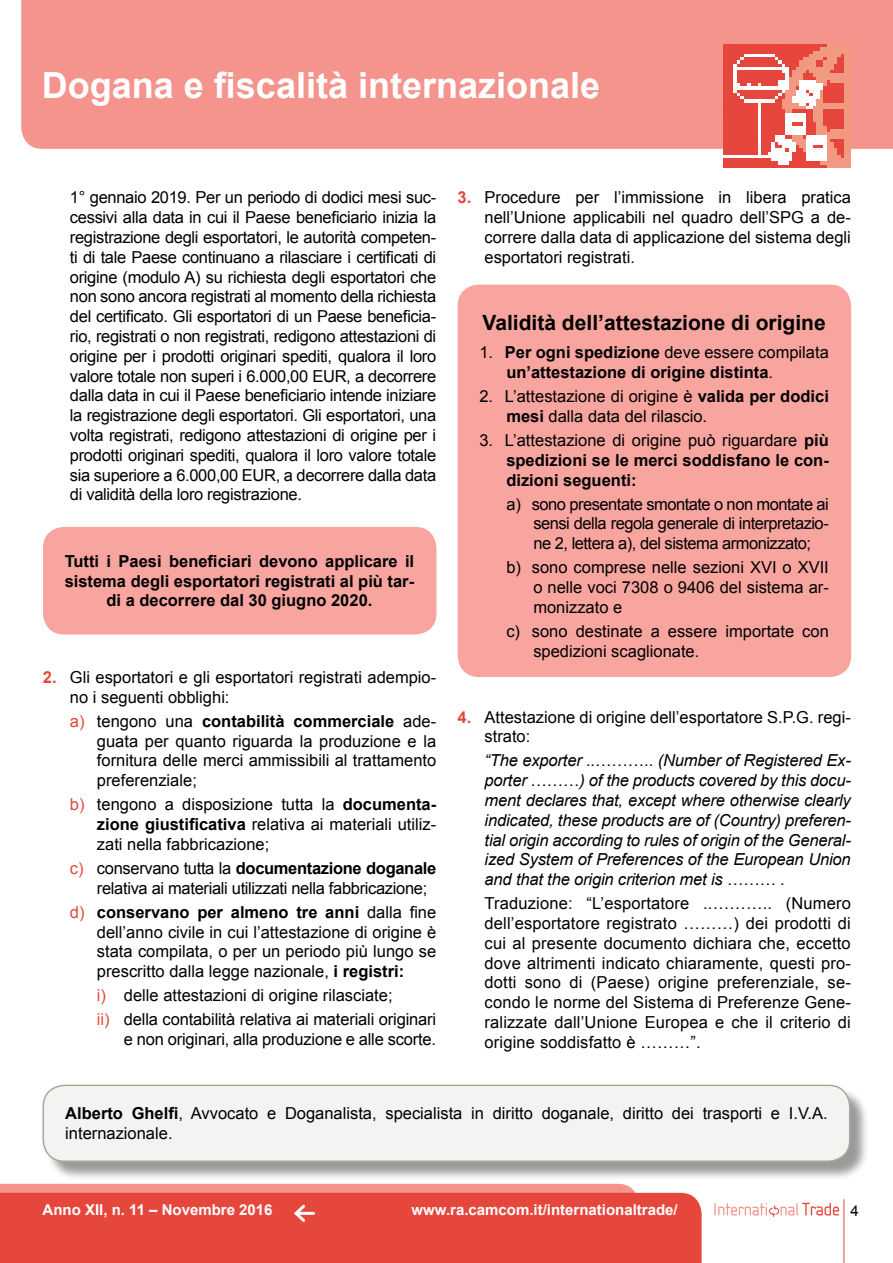
<style>
.page{position:relative;width:893px;height:1263px;background:#fff}
.page>*{position:absolute;margin:0;border:0;box-sizing:border-box;transform-origin:0 0}
.t1{font:700 36px "Arial";color:#fff}
.t2{font:700 21px "Arial";color:#000}
.t3{font:16.5px/19.8px "Arial";color:#000;text-align:justify}
.t4{font:italic 16.5px/19.8px "Arial";letter-spacing:-.01em;color:#000;text-align:justify}
.t5{font:700 16.5px/19.8px "Arial";color:#000}
.t6{font:16.5px/19.8px "Arial";letter-spacing:-.02em;color:#000}
.t7{font:700 15px "Arial";color:#fff}
.t8{font:15px "Arial";color:#000}
.s1{font-weight:700;color:#e6473c}
.s2{color:#e6473c}
.s3{font-weight:700}
.s4{font-weight:400}
.s5{font-style:normal}
</style>
<div class="page">
<hr style="left:844px;top:1199px;width:1px;height:64px;background:#e6473c">
<svg style="left:714px;top:1203px;width:125px;height:14px"></svg>
<svg style="left:0;top:1184px;width:639px;height:9px;background:#f4928c"></svg>
<div style="left:0;top:1193px;width:702px;height:70px;background:#e6473c"></div>
<div style="left:21px;top:0;width:872px;height:149px;background:#f5938d"></div>
<img style="left:723px;top:44px;width:127px;height:124px">
<hr style="left:296px;top:1212px;width:18px;height:3px;background:#fff">
<svg style="left:292px;top:1202px;width:16px;height:23px"></svg>
<div style="left:45px;top:1087px;width:824px;height:94px;background:#000;opacity:.4"></div>
<div style="left:43px;top:1085px;width:807px;height:76px;background:#f3f3f2;border-radius:21px"></div>
<div style="left:43px;top:1084px;width:807px;height:78px;border:2px solid #ada797;border-radius:21px"></div>
<div style="left:458px;top:285px;width:393px;height:392px;background:#f8a5a0;border-radius:21px"></div>
<div style="left:43px;top:527px;width:393px;height:107px;background:#f8a5a0;border-radius:21px"></div>
<h1 class="t1" style="left:42px;top:61px;width:560px">Dogana e fiscalità internazionale</h1>
<p class="t3" style="left:70px;top:188px;width:368px">1° gennaio 2019. Per un periodo di dodici mesi suc&shy;cessivi alla data in cui il Paese beneficiario inizia la registrazione degli esportatori, le autorità competen&shy;ti di tale Paese continuano a rilasciare i certificati di origine (modulo A) su richiesta degli esportatori che non sono ancora registrati al momento della richiesta del certificato. Gli esportatori di un Paese beneficia&shy;rio, registrati o non registrati, redigono attestazioni di origine per i prodotti originari spediti, qualora il loro valore totale non superi i 6.000,00 EUR, a decorrere dalla data in cui il Paese beneficiario intende iniziare la registrazione degli esportatori. Gli esportatori, una volta registrati, redigono attestazioni di origine per i prodotti originari spediti, qualora il loro valore totale sia superiore a 6.000,00 EUR, a decorrere dalla data di validità della loro registrazione.</p>
<p class="t5" style="left:65px;top:552px;width:351px;text-align:center">Tutti i Paesi beneficiari devono applicare il sistema degli esportatori registrati al più tar&shy;di a decorrere dal 30 giugno 2020.</p>
<p class="t3" style="left:70px;top:667px;width:368px;text-indent:-27px"><span class="s1">2.</span> Gli esportatori e gli esportatori registrati adempio&shy;no i seguenti obblighi:</p>
<p class="t3" style="left:97px;top:711px;width:341px;text-indent:-27px"><span class="s2">a)</span> tengono una <span class="s3">contabilità commerciale</span> ade&shy;guata per quanto riguarda la produzione e la fornitura delle merci ammissibili al trattamento preferenziale;</p>
<p class="t3" style="left:97px;top:795px;width:341px;text-indent:-27px"><span class="s2">b)</span> tengono a disposizione tutta la <span class="s3">documenta&shy;zione giustificativa</span> relativa ai materiali utiliz&shy;zati nella fabbricazione;</p>
<p class="t6" style="left:97px;top:858px;width:341px;text-indent:-27px"><span class="s2">c)</span> conservano tutta la <span class="s3">documentazione doganale </span>relativa ai materiali utilizzati nella fabbricazione;</p>
<p class="t3" style="left:97px;top:902px;width:341px;text-indent:-27px"><span class="s2">d)</span> <span class="s3">conservano per almeno tre anni</span> dalla fine dell’anno civile in cui l’attestazione di origine è stata compilata, o per un periodo più lungo se prescritto dalla legge nazionale, <span class="s3">i registri:</span></p>
<p class="t3" style="left:97px;top:983px;width:341px;line-height:24px"><span class="s2">i)</span> delle attestazioni di origine rilasciate;<br><span class="s2">ii)</span> della contabilità relativa ai materiali originari</p>
<p class="t3" style="left:124px;top:1029px;width:314px">e non originari, alla produzione e alle scorte.</p>
<p class="t3" style="left:485px;top:188px;width:368px;text-indent:-27px"><span class="s1">3.</span> Procedure per l’immissione in libera pratica nell’Unione applicabili nel quadro dell’SPG a de&shy;correre dalla data di applicazione del sistema degli esportatori registrati.</p>
<p class="t2" style="left:483px;top:309px;width:345px">Validità dell’attestazione di origine</p>
<p class="t5" style="left:506px;top:343px;width:324px;text-indent:-27px"><span class="s4">1.</span> Per ogni spedizione <span class="s4">deve essere compilata </span>un’attestazione di origine distinta<span class="s4">.</span></p>
<p class="t3" style="left:506px;top:387px;width:324px;text-indent:-27px">2. L’attestazione di origine è <span class="s3">valida per dodici mesi</span> dalla data del rilascio.</p>
<p class="t5" style="left:506px;top:431px;width:324px;text-align:justify;text-indent:-27px"><span class="s4">3. L’attestazione di origine può riguardare</span> più spedizioni se le merci soddisfano le con&shy;dizioni seguenti:</p>
<p class="t3" style="left:533px;top:494px;width:297px;text-indent:-27px">a) sono presentate smontate o non montate ai sensi della regola generale di interpretazio&shy;ne 2, lettera a), del sistema armonizzato;</p>
<p class="t3" style="left:533px;top:558px;width:297px;text-indent:-27px">b) sono comprese nelle sezioni XVI o XVII o nelle voci 7308 o 9406 del sistema ar&shy;monizzato e</p>
<p class="t3" style="left:533px;top:621px;width:297px;text-indent:-27px">c) sono destinate a essere importate con spedizioni scaglionate.</p>
<p class="t3" style="left:485px;top:707px;width:368px;text-indent:-27px"><span class="s1">4.</span> Attestazione di origine dell’esportatore S.P.G. regi&shy;strato:</p>
<p class="t4" style="left:485px;top:751px;width:368px">“The exporter ..<span class="s5">………..</span> (Number of Registered Ex&shy;porter <span class="s5">………</span>) of the products covered by this docu&shy;ment declares that, except where otherwise clearly indicated, these products are of (Country) preferen&shy;tial origin according to rules of origin of the General&shy;ized System of Preferences of the European Union and that the origin criterion met is <span class="s5">………</span> .</p>
<p class="t3" style="left:485px;top:894px;width:368px">Traduzione: “L’esportatore ..……….. (Numero dell’esportatore registrato ………) dei prodotti di cui al presente documento dichiara che, eccetto dove altrimenti indicato chiaramente, questi pro&shy;dotti sono di (Paese) origine preferenziale, se&shy;condo le norme del Sistema di Preferenze Gene&shy;ralizzate dall’Unione Europea e che il criterio di origine soddisfatto è ………”.</p>
<p class="t3" style="left:65px;top:1104px;width:764px"><span class="s3">Alberto Ghelfi</span>, Avvocato e Doganalista, specialista in diritto doganale, diritto dei trasporti e I.V.A. internazionale.</p>
<p class="t7" style="left:43px;top:1200px;width:232px">Anno XII, n. 11 – Novembre 2016</p>
<p class="t7" style="left:412px;top:1200px;width:268px">www.ra.camcom.it/internationaltrade/</p>
<p class="t8" style="left:850px;top:1200px;width:10px">4</p>
</div>
